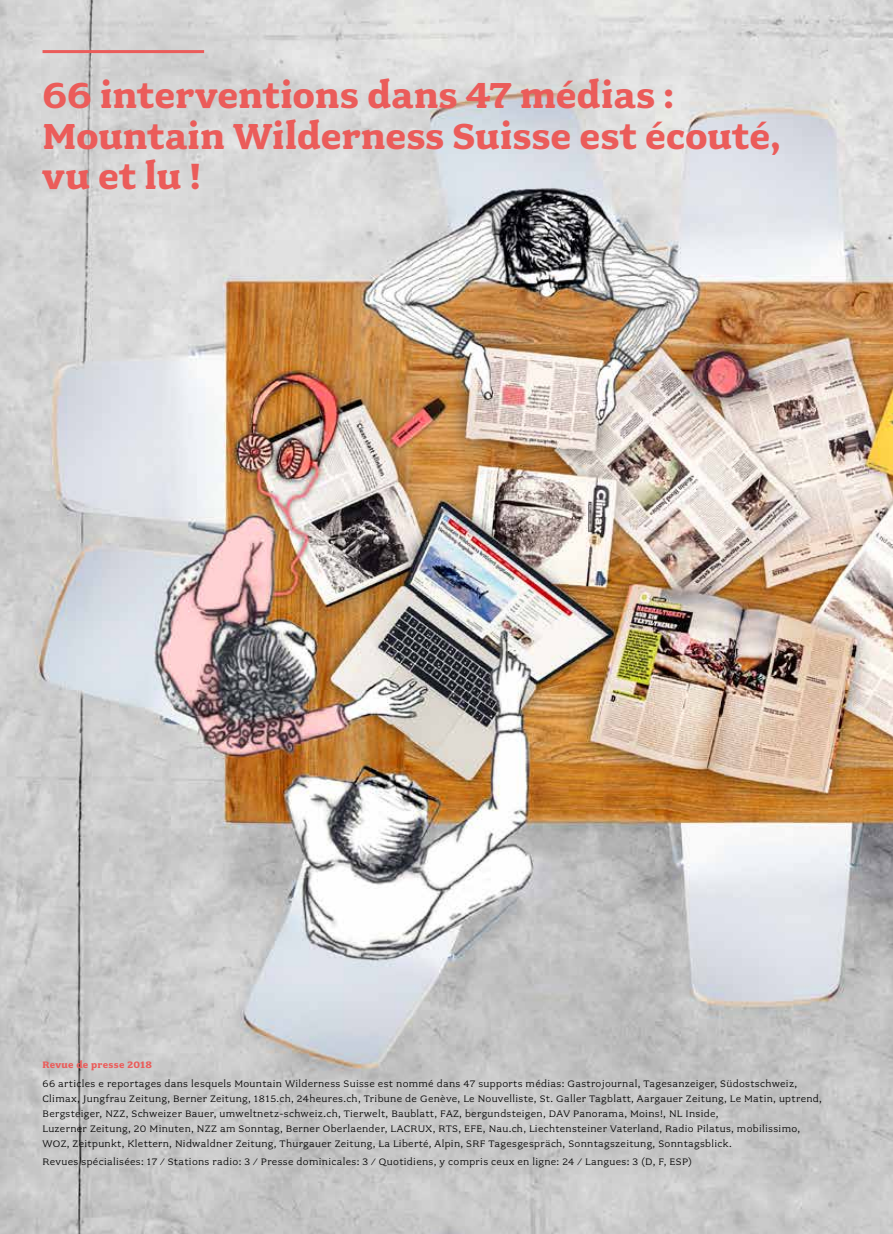
<style>
.page{position:relative;width:893px;height:1234px;background:#fff}
.page>*{position:absolute;margin:0;border:0;box-sizing:border-box;transform-origin:0 0}
.t1{font:700 40.5px/40.5px "Fairplex Wide OT";letter-spacing:-.005em;color:#eb5c5a}
.t2{font:10.5px/15px "Fairplex Wide OT";letter-spacing:.03em;color:#000}
.t3{font:700 10.5px "Fairplex Wide OT";letter-spacing:.03em;color:#eb5c5a}
</style>
<div class="page">
<img style="left:0;top:0;width:893px;height:1233px">
<hr style="left:43px;top:50px;width:161px;height:3px;background:#eb5c5a">
<h1 class="t1" style="left:43px;top:76px;width:739px">66 interventions dans 47 médias :<br>Mountain Wilderness Suisse est écouté, vu et lu !</h1>
<p class="t3" style="left:43px;top:1058px;width:111px">Revue de presse 2018</p>
<p class="t2" style="left:43px;top:1076px;width:781px">66 articles e reportages dans lesquels Mountain Wilderness Suisse est nommé dans 47 supports médias: Gastrojournal, Tagesanzeiger, Südostschweiz, Climax, Jungfrau Zeitung, Berner Zeitung, 1815.ch, 24heures.ch, Tribune de Genève, Le Nouvelliste, St. Galler Tagblatt, Aargauer Zeitung, Le Matin, uptrend, Bergsteiger, NZZ, Schweizer Bauer, umweltnetz-schweiz.ch, Tierwelt, Baublatt, FAZ, bergundsteigen, DAV Panorama, Moins!, NL Inside,<br>Luzerner Zeitung, 20 Minuten, NZZ am Sonntag, Berner Oberlaender, LACRUX, RTS, EFE, Nau.ch, Liechtensteiner Vaterland, Radio Pilatus, mobilissimo, WOZ, Zeitpunkt, Klettern, Nidwaldner Zeitung, Thurgauer Zeitung, La Liberté, Alpin, SRF Tagesgespräch, Sonntagszeitung, Sonntagsblick.</p>
<p class="t2" style="left:43px;top:1154px;width:651px">Revues spécialisées: 17 / Stations radio: 3 / Presse dominicales: 3 / Quotidiens, y compris ceux en ligne: 24 / Langues: 3 (D, F, ESP)</p>
</div>
